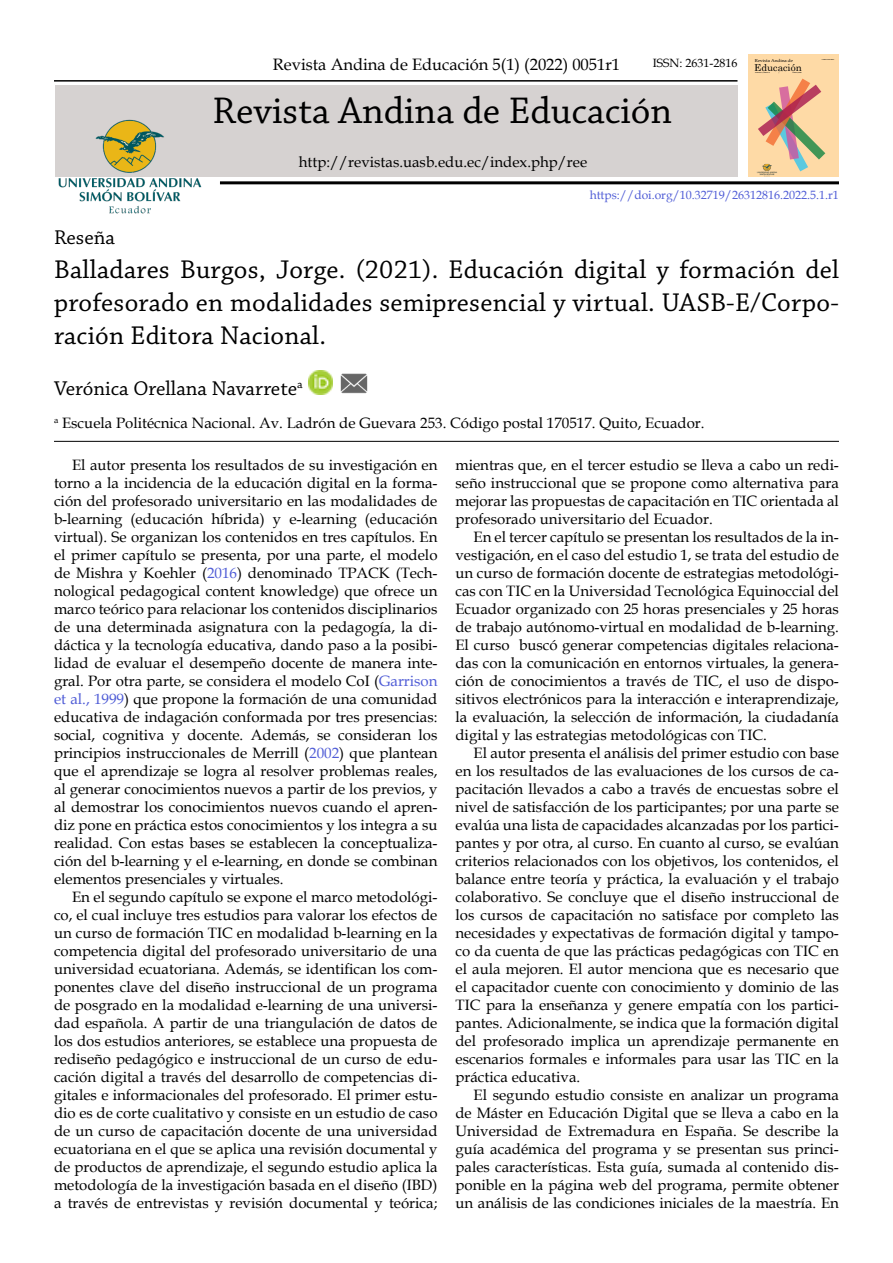
<style>
.page{position:relative;width:893px;height:1263px;background:#fff}
.page>*{position:absolute;margin:0;border:0;box-sizing:border-box;transform-origin:0 0}
.t1{font:39px "Chaparral Pro";color:#000}
.Artículo_español{font:27px/33px "Chaparral Pro";letter-spacing:.01em;color:#000;text-align:justify}
.Autor_RAE{font:21px "Chaparral Pro";color:#000}
.t2{font:16.5px "Book Antiqua";color:#000}
.Párrafo_RAE{font:15px/18px "Book Antiqua";color:#000;text-align:justify}
.Información{font:15px "Book Antiqua";color:#000}
.Información-2{font:12px "Book Antiqua";color:#4f5cd6}
.t3{font:12px "Book Antiqua";color:#000}
.t4{font:9.6px "Century Schoolbook";color:#000;scale:1.04 1}
.t5{font:4.35px "Book Antiqua";color:#000;scale:1.08 1}
.s1{color:#4f5cd6}
</style>
<div class="page">
<div style="left:55px;top:85px;width:682px;height:92px;background:#d6d2d1"></div>
<img style="left:58px;top:119px;width:144px;height:95px">
<hr style="left:220px;top:181px;width:619px;height:3px;background:#000">
<hr style="left:54px;top:80px;width:683px;height:2px;background:#000">
<img style="left:308px;top:371px;width:24px;height:24px">
<hr style="left:54px;top:441px;width:785px;height:1px;background:#000">
<div style="left:749px;top:54px;width:90px;height:123px;background:#fedaa6"></div>
<svg style="left:758px;top:79px;width:67px;height:92px"></svg>
<img style="left:757px;top:163px;width:20px;height:14px">
<img style="left:340px;top:373px;width:28px;height:21px">
<p class="t2" style="left:273px;top:53px;width:349px">Revista Andina de Educación 5(1) (2022) 0051r1</p>
<p class="t3" style="left:653px;top:54px;width:86px">ISSN: 2631-2816</p>
<p class="t1" style="left:213px;top:89px;width:461px">Revista Andina de Educación</p>
<p class="Párrafo_RAE" style="left:299px;top:152px;width:290px">http://revistas.uasb.edu.ec/index.php/ree</p>
<p class="t5" style="left:755px;top:58px;width:37px">Revista Andina de</p>
<p class="t4" style="left:754px;top:61px;width:47px">Educación</p>
<p class="Autor_RAE" style="left:54px;top:226px;width:63px">Reseña</p>
<p class="Información-2" style="left:590px;top:187px;width:251px">https://doi.org/10.32719/26312816.2022.5.1.r1</p>
<p class="Artículo_español" style="left:54px;top:254px;width:786px">Balladares Burgos, Jorge. (2021). Educación digital y formación del profesorado en modalidades semipresencial y virtual. UASB-E/Corpo&shy;ración Editora Nacional.</p>
<p class="Autor_RAE" style="left:54px;top:376px;width:250px">Verónica Orellana Navarrete<sup>a</sup></p>
<p class="Información" style="left:54px;top:412px;width:652px"><sup>a</sup> Escuela Politécnica Nacional. Av. Ladrón de Guevara 253. Código postal 170517. Quito, Ecuador.</p>
<p class="Párrafo_RAE" style="left:54px;top:455px;width:385px;text-indent:18px">El autor presenta los resultados de su investigación en torno a la incidencia de la educación digital en la forma&shy;ción del profesorado universitario en las modalidades de b-learning (educación híbrida) y e-learning (educación virtual). Se organizan los contenidos en tres capítulos. En el primer capítulo se presenta, por una parte, el modelo de Mishra y Koehler (<span class="s1">2016</span>) denominado TPACK (Tech&shy;nological pedagogical content knowledge) que ofrece un marco teórico para relacionar los contenidos disciplinarios de una determinada asignatura con la pedagogía, la di&shy;dáctica y la tecnología educativa, dando paso a la posibi&shy;lidad de evaluar el desempeño docente de manera inte&shy;gral. Por otra parte, se considera el modelo CoI (<span class="s1">Garrison et al., 1999</span>) que propone la formación de una comunidad educativa de indagación conformada por tres presencias: social, cognitiva y docente. Además, se consideran los principios instruccionales de Merrill (<span class="s1">2002</span>) que plantean que el aprendizaje se logra al resolver problemas reales, al generar conocimientos nuevos a partir de los previos, y al demostrar los conocimientos nuevos cuando el apren&shy;diz pone en práctica estos conocimientos y los integra a su realidad. Con estas bases se establecen la conceptualiza&shy;ción del b-learning y el e-learning, en donde se combinan elementos presenciales y virtuales.</p>
<p class="Párrafo_RAE" style="left:54px;top:887px;width:385px;text-indent:18px">En el segundo capítulo se expone el marco metodológi&shy;co, el cual incluye tres estudios para valorar los efectos de un curso de formación TIC en modalidad b-learning en la competencia digital del profesorado universitario de una universidad ecuatoriana. Además, se identifican los com&shy;ponentes clave del diseño instruccional de un programa de posgrado en la modalidad e-learning de una universi&shy;dad española. A partir de una triangulación de datos de los dos estudios anteriores, se establece una propuesta de rediseño pedagógico e instruccional de un curso de edu&shy;cación digital a través del desarrollo de competencias di&shy;gitales e informacionales del profesorado. El primer estu&shy;dio es de corte cualitativo y consiste en un estudio de caso de un curso de capacitación docente de una universidad ecuatoriana en el que se aplica una revisión documental y de productos de aprendizaje, el segundo estudio aplica la metodología de la investigación basada en el diseño (IBD) a través de entrevistas y revisión documental y teórica;</p>
<p class="Párrafo_RAE" style="left:455px;top:455px;width:385px">mientras que, en el tercer estudio se lleva a cabo un redi&shy;seño instruccional que se propone como alternativa para mejorar las propuestas de capacitación en TIC orientada al profesorado universitario del Ecuador.</p>
<p class="Párrafo_RAE" style="left:455px;top:527px;width:385px;text-indent:18px">En el tercer capítulo se presentan los resultados de la in&shy;vestigación, en el caso del estudio 1, se trata del estudio de un curso de formación docente de estrategias metodológi&shy;cas con TIC en la Universidad Tecnológica Equinoccial del Ecuador organizado con 25 horas presenciales y 25 horas de trabajo autónomo-virtual en modalidad de b-learning.<br>El curso buscó generar competencias digitales relaciona&shy;das con la comunicación en entornos virtuales, la genera&shy;ción de conocimientos a través de TIC, el uso de dispo&shy;sitivos electrónicos para la interacción e interaprendizaje, la evaluación, la selección de información, la ciudadanía digital y las estrategias metodológicas con TIC.</p>
<p class="Párrafo_RAE" style="left:455px;top:743px;width:385px;text-indent:18px">El autor presenta el análisis del primer estudio con base en los resultados de las evaluaciones de los cursos de ca&shy;pacitación llevados a cabo a través de encuestas sobre el nivel de satisfacción de los participantes; por una parte se evalúa una lista de capacidades alcanzadas por los partici&shy;pantes y por otra, al curso. En cuanto al curso, se evalúan criterios relacionados con los objetivos, los contenidos, el balance entre teoría y práctica, la evaluación y el trabajo colaborativo. Se concluye que el diseño instruccional de los cursos de capacitación no satisface por completo las necesidades y expectativas de formación digital y tampo&shy;co da cuenta de que las prácticas pedagógicas con TIC en el aula mejoren. El autor menciona que es necesario que el capacitador cuente con conocimiento y dominio de las TIC para la enseñanza y genere empatía con los partici&shy;pantes. Adicionalmente, se indica que la formación digital del profesorado implica un aprendizaje permanente en escenarios formales e informales para usar las TIC en la práctica educativa.</p>
<p class="Párrafo_RAE" style="left:455px;top:1085px;width:385px;text-indent:18px">El segundo estudio consiste en analizar un programa de Máster en Educación Digital que se lleva a cabo en la Universidad de Extremadura en España. Se describe la guía académica del programa y se presentan sus princi&shy;pales características. Esta guía, sumada al contenido dis&shy;ponible en la página web del programa, permite obtener un análisis de las condiciones iniciales de la maestría. En</p>
</div>
